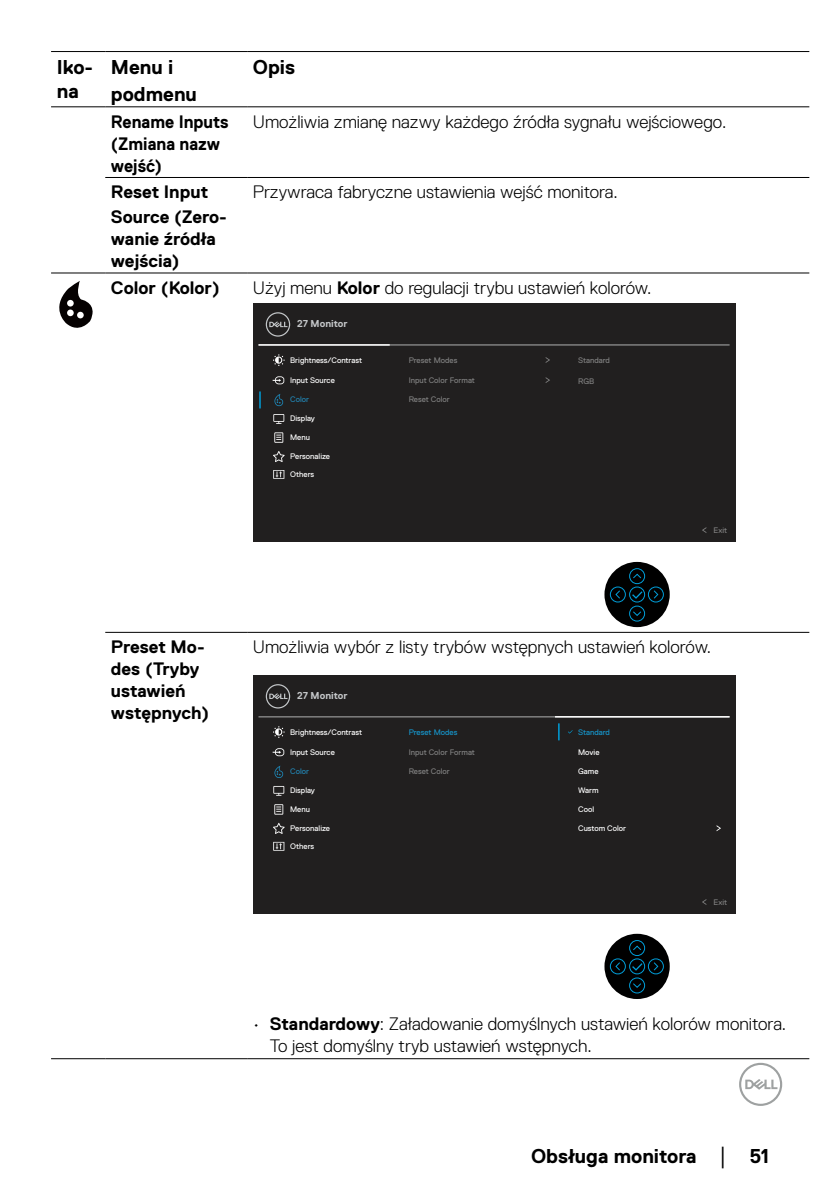
<style>
.page{position:relative;width:840px;height:1191px;background:#fff}
.page>*{position:absolute;margin:0;border:0;box-sizing:border-box;transform-origin:0 0}
.t1{font:700 20px/24px "Dell Replica";color:#000}
.t2{font:300 18px/22px "Dell Replica";color:#000}
.t3{font:700 18px/22px "Dell Replica";color:#000}
.t4{font:700 18px/22px "Dell Replica";color:#000;scale:.94 1}
.t5{font:700 10px "Dell Replica";color:#c4c6c8}
.t6{font:8px "Dell Replica";color:#fff}
.t7{font:8px "Dell Replica";color:#808080}
.t8{font:8px "Dell Replica";color:#1694c9}
.t9{font:8px "Dell Replica";color:#2284b2}
.s1{font-weight:700}
.s2{font-family:"Times New Roman";font-weight:400;font-size:18px}
</style>
<div class="page">
<svg style="left:739px;top:1062px;width:42px;height:44px"></svg>
<hr style="left:51px;top:1058px;width:54px;height:1px;background:#000">
<hr style="left:105px;top:1058px;width:142px;height:1px;background:#000">
<hr style="left:247px;top:1058px;width:561px;height:1px;background:#000">
<hr style="left:105px;top:177px;width:142px;height:1px;background:#000">
<hr style="left:247px;top:177px;width:561px;height:1px;background:#000">
<hr style="left:51px;top:51px;width:54px;height:1px;background:#000">
<hr style="left:105px;top:51px;width:142px;height:1px;background:#000">
<hr style="left:247px;top:51px;width:561px;height:1px;background:#000">
<hr style="left:51px;top:106px;width:54px;height:1px;background:#000">
<hr style="left:105px;top:106px;width:142px;height:1px;background:#000">
<hr style="left:247px;top:106px;width:561px;height:1px;background:#000">
<hr style="left:51px;top:272px;width:54px;height:1px;background:#000">
<hr style="left:105px;top:272px;width:142px;height:1px;background:#000">
<hr style="left:247px;top:272px;width:561px;height:1px;background:#000">
<hr style="left:105px;top:632px;width:142px;height:1px;background:#000">
<hr style="left:247px;top:632px;width:561px;height:1px;background:#000">
<svg style="left:59px;top:281px;width:34px;height:47px"></svg>
<div style="left:67px;top:300px;width:7px;height:6px;background:#fff;border-radius:50%"></div>
<div style="left:67px;top:309px;width:7px;height:7px;background:#fff;border-radius:50%"></div>
<div style="left:77px;top:312px;width:7px;height:6px;background:#fff;border-radius:50%"></div>
<div style="left:253px;top:303px;width:481px;height:238px;background:#211f1f"></div>
<svg style="left:702px;top:527px;width:4px;height:6px"></svg>
<hr style="left:258px;top:344px;width:471px;height:2px;background:#808080">
<hr style="left:258px;top:344px;width:131px;height:2px;background:#fff">
<svg style="left:265px;top:312px;width:25px;height:25px"></svg>
<svg style="left:274px;top:394px;width:9px;height:12px"></svg>
<svg style="left:273px;top:414px;width:11px;height:10px"></svg>
<svg style="left:274px;top:432px;width:9px;height:11px"></svg>
<svg style="left:273px;top:451px;width:11px;height:11px"></svg>
<svg style="left:273px;top:470px;width:11px;height:9px"></svg>
<svg style="left:272px;top:376px;width:12px;height:8px"></svg>
<svg style="left:273px;top:354px;width:11px;height:12px"></svg>
<svg style="left:259px;top:391px;width:1px;height:17px"></svg>
<div style="left:604px;top:562px;width:65px;height:65px;background:#000;border-radius:50%"></div>
<svg style="left:609px;top:567px;width:55px;height:55px"></svg>
<svg style="left:545px;top:357px;width:5px;height:6px"></svg>
<svg style="left:545px;top:377px;width:5px;height:6px"></svg>
<div style="left:253px;top:675px;width:481px;height:238px;background:#211f1f"></div>
<svg style="left:702px;top:899px;width:4px;height:6px"></svg>
<hr style="left:258px;top:716px;width:471px;height:1px;background:#808080">
<svg style="left:265px;top:684px;width:25px;height:24px"></svg>
<svg style="left:274px;top:765px;width:9px;height:13px"></svg>
<svg style="left:273px;top:786px;width:11px;height:9px"></svg>
<svg style="left:274px;top:804px;width:9px;height:10px"></svg>
<svg style="left:273px;top:823px;width:11px;height:11px"></svg>
<svg style="left:273px;top:842px;width:11px;height:8px"></svg>
<svg style="left:272px;top:748px;width:12px;height:8px"></svg>
<svg style="left:273px;top:726px;width:11px;height:12px"></svg>
<div style="left:604px;top:933px;width:65px;height:66px;background:#000;border-radius:50%"></div>
<svg style="left:609px;top:939px;width:55px;height:55px"></svg>
<hr style="left:554px;top:716px;width:175px;height:1px;background:#fff">
<svg style="left:558px;top:723px;width:1px;height:17px"></svg>
<svg style="left:716px;top:825px;width:4px;height:6px"></svg>
<p class="t1" style="left:57px;top:55px;width:38px">Iko&shy;na</p>
<p class="t1" style="left:111px;top:54px;width:87px;line-height:26.8px">Menu i podmenu</p>
<p class="t1" style="left:253px;top:55px;width:44px">Opis</p>
<p class="t4" style="left:111px;top:111px;width:127px">Rename Inputs (Zmiana nazw wejść)</p>
<p class="t2" style="left:253px;top:111px;width:475px">Umożliwia zmianę nazwy każdego źródła sygnału wejściowego.</p>
<p class="t3" style="left:111px;top:180px;width:117px;line-height:24.8px">Reset Input<br>Source (Zero-</p>
<p class="t3" style="left:111px;top:228px;width:106px">wanie źródła wejścia)</p>
<p class="t2" style="left:253px;top:181px;width:366px">Przywraca fabryczne ustawienia wejść monitora.</p>
<p class="t3" style="left:111px;top:277px;width:110px">Color (Kolor)</p>
<p class="t2" style="left:253px;top:277px;width:400px">Użyj menu <span class="s1">Kolor</span> do regulacji trybu ustawień kolorów.</p>
<p class="t5" style="left:297px;top:318px;width:52px">27 Monitor</p>
<p class="t6" style="left:290px;top:355px;width:73px">Brightness/Contrast</p>
<p class="t7" style="left:408px;top:355px;width:50px">Preset Modes</p>
<p class="t6" style="left:290px;top:376px;width:46px">Input Source</p>
<p class="t7" style="left:408px;top:376px;width:68px">Input Color Format</p>
<p class="t9" style="left:290px;top:395px;width:20px">Color</p>
<p class="t7" style="left:408px;top:395px;width:43px">Reset Color</p>
<p class="t6" style="left:290px;top:414px;width:26px">Display</p>
<p class="t6" style="left:290px;top:433px;width:21px">Menu</p>
<p class="t6" style="left:290px;top:452px;width:41px">Personalize</p>
<p class="t6" style="left:290px;top:470px;width:26px">Others</p>
<p class="t7" style="left:578px;top:355px;width:33px">Standard</p>
<p class="t7" style="left:578px;top:376px;width:18px">RGB</p>
<p class="t7" style="left:713px;top:526px;width:15px">Exit</p>
<p class="t3" style="left:111px;top:636px;width:100px">Preset Mo&shy;des (Tryby ustawień wstępnych)</p>
<p class="t2" style="left:253px;top:636px;width:459px">Umożliwia wybór z listy trybów wstępnych ustawień kolorów.</p>
<p class="t6" style="left:290px;top:727px;width:73px">Brightness/Contrast</p>
<p class="t8" style="left:408px;top:727px;width:50px">Preset Modes</p>
<p class="t6" style="left:290px;top:747px;width:46px">Input Source</p>
<p class="t7" style="left:408px;top:747px;width:68px">Input Color Format</p>
<p class="t6" style="left:578px;top:747px;width:23px">Movie</p>
<p class="t5" style="left:297px;top:690px;width:52px">27 Monitor</p>
<p class="t8" style="left:578px;top:727px;width:33px">Standard</p>
<p class="t9" style="left:290px;top:767px;width:20px">Color</p>
<p class="t7" style="left:408px;top:767px;width:43px">Reset Color</p>
<p class="t6" style="left:578px;top:767px;width:22px">Game</p>
<p class="t6" style="left:290px;top:786px;width:26px">Display</p>
<p class="t6" style="left:578px;top:786px;width:22px">Warm</p>
<p class="t6" style="left:290px;top:805px;width:21px">Menu</p>
<p class="t6" style="left:578px;top:805px;width:17px">Cool</p>
<p class="t6" style="left:290px;top:823px;width:41px">Personalize</p>
<p class="t6" style="left:578px;top:823px;width:49px">Custom Color</p>
<p class="t6" style="left:290px;top:841px;width:26px">Others</p>
<p class="t7" style="left:713px;top:897px;width:15px">Exit</p>
<p class="t2" style="left:270px;top:1013px;width:517px;text-indent:-17px">• <span class="s1">Standardowy</span>: Załadowanie domyślnych ustawień kolorów monitora.<br>To jest domyślny tryb ustawień wstępnych.</p>
<p class="t1" style="left:530px;top:1144px;width:239px">Obsługa monitora <span class="s2">│</span> 51</p>
</div>
